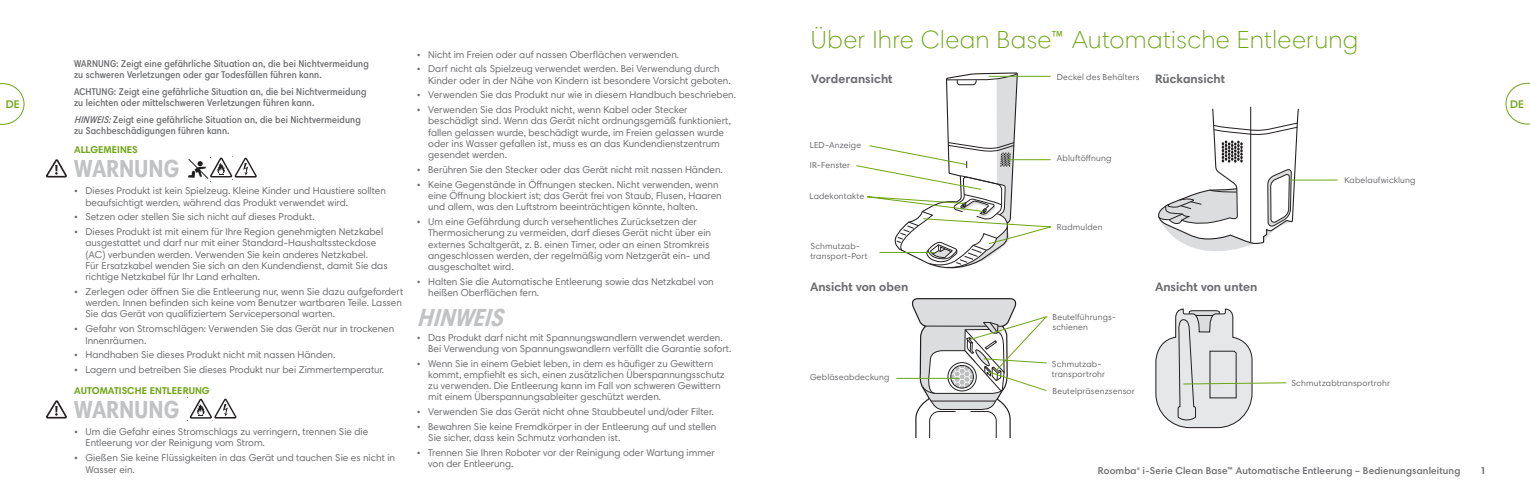
<style>
.page{position:relative;width:1530px;height:495px;background:#fff}
.page>*{position:absolute;margin:0;border:0;box-sizing:border-box;transform-origin:0 0}
._2018_Headline_1{font:300 25px "Harmonia Sans Std";letter-spacing:.035em;color:#6ea516}
.Warning_Headers{font:700 condensed 25px "Harmonia Sans Std";color:#c1c2c4}
.Warning_Bulleted_Cop{font:italic 700 condensed 25px "Harmonia Sans Std";color:#c1c2c4}
._2018_Headline_2{font:700 12.5px "Harmonia Sans Std";color:#6c6d70}
.t1{font:600 11.25px "Harmonia Sans Std";color:#6ea516}
.t2{font:10px/11.2px "Harmonia Sans Std";color:#6c6d70}
._2018_Warning_Copy{font:600 condensed 10px/11.2px "Harmonia Sans Std";letter-spacing:.01em;color:#6c6d70}
.t3{font:600 10px "Harmonia Sans Std";letter-spacing:.015em;color:#6c6d70}
.Warning_Bulleted_Cop-2{font:700 10px "Harmonia Sans Std";color:#6ea516}
.t4{font:700 10px "Harmonia Sans Std";color:#6c6d70}
._2018_Diagram_Captio{font:8.75px/10.5px "Harmonia Sans Std";letter-spacing:.015em;color:#6c6d70}
.s1{font-style:italic}
</style>
<div class="page">
<svg style="left:1505px;top:83px;width:25px;height:42px"></svg>
<svg style="left:0;top:83px;width:25px;height:42px"></svg>
<svg style="left:1158px;top:106px;width:141px;height:145px"></svg>
<hr style="left:1250px;top:107px;width:1px;height:135px;background:#231f20">
<svg style="left:189px;top:397px;width:48px;height:24px"></svg>
<svg style="left:188px;top:156px;width:69px;height:26px"></svg>
<svg style="left:46px;top:159px;width:21px;height:19px"></svg>
<svg style="left:46px;top:400px;width:21px;height:19px"></svg>
<hr style="left:1289px;top:180px;width:49px;height:1px;background:#6ea516">
<svg style="left:1155px;top:308px;width:132px;height:121px"></svg>
<svg style="left:856px;top:72px;width:195px;height:197px"></svg>
<hr style="left:989px;top:76px;width:62px;height:1px;background:#6ea516">
<hr style="left:879px;top:252px;width:55px;height:1px;background:#6ea516">
<svg style="left:910px;top:298px;width:138px;height:140px"></svg>
<hr style="left:896px;top:378px;width:64px;height:1px;background:#6ea516">
<p class="_2018_Headline_1" style="left:811px;top:24px;width:548px">Über Ihre Clean Base™ Automatische Entleerung</p>
<p class="t2" style="left:417px;top:48px;width:264px">• Nicht im Freien oder auf nassen Oberflächen verwenden.</p>
<p class="t2" style="left:428px;top:63px;width:304px;text-indent:-11px">• Darf nicht als Spielzeug verwendet werden. Bei Verwendung durch<br>Kinder oder in der Nähe von Kindern ist besondere Vorsicht geboten.</p>
<p class="t2" style="left:417px;top:89px;width:320px">• Verwenden Sie das Produkt nur wie in diesem Handbuch beschrieben.</p>
<p class="t2" style="left:428px;top:104px;width:304px;text-indent:-11px">• Verwenden Sie das Produkt nicht, wenn Kabel oder Stecker beschädigt sind. Wenn das Gerät nicht ordnungsgemäß funktioniert, fallen gelassen wurde, beschädigt wurde, im Freien gelassen wurde oder ins Wasser gefallen ist, muss es an das Kundendienstzentrum gesendet werden.</p>
<p class="t2" style="left:417px;top:164px;width:307px">• Berühren Sie den Stecker oder das Gerät nicht mit nassen Händen.</p>
<p class="t2" style="left:428px;top:179px;width:295px;text-indent:-11px">• Keine Gegenstände in Öffnungen stecken. Nicht verwenden, wenn eine Öffnung blockiert ist; das Gerät frei von Staub, Flusen, Haaren und allem, was den Luftstrom beeinträchtigen könnte, halten.</p>
<p class="t2" style="left:428px;top:216px;width:284px;text-indent:-11px">• Um eine Gefährdung durch versehentliches Zurücksetzen der Thermosicherung zu vermeiden, darf dieses Gerät nicht über ein externes Schaltgerät, z. B. einen Timer, oder an einen Stromkreis angeschlossen werden, der regelmäßig vom Netzgerät ein- und ausgeschaltet wird.</p>
<p class="t2" style="left:428px;top:276px;width:287px;text-indent:-11px">• Halten Sie die Automatische Entleerung sowie das Netzkabel von heißen Oberflächen fern.</p>
<p class="Warning_Bulleted_Cop" style="left:417px;top:302px;width:95px">HINWEIS</p>
<p class="t2" style="left:428px;top:332px;width:305px;text-indent:-11px">• Das Produkt darf nicht mit Spannungswandlern verwendet werden.<br>Bei Verwendung von Spannungswandlern verfällt die Garantie sofort.</p>
<p class="t2" style="left:428px;top:358px;width:298px;text-indent:-11px">• Wenn Sie in einem Gebiet leben, in dem es häufiger zu Gewittern kommt, empfiehlt es sich, einen zusätzlichen Überspannungsschutz zu verwenden. Die Entleerung kann im Fall von schweren Gewittern mit einem Überspannungsableiter geschützt werden.</p>
<p class="t2" style="left:417px;top:406px;width:298px">• Verwenden Sie das Gerät nicht ohne Staubbeutel und/oder Filter.</p>
<p class="t2" style="left:428px;top:421px;width:290px;text-indent:-11px">• Bewahren Sie keine Fremdkörper in der Entleerung auf und stellen<br>Sie sicher, dass kein Schmutz vorhanden ist.</p>
<p class="t2" style="left:428px;top:447px;width:288px;text-indent:-11px">• Trennen Sie Ihren Roboter vor der Reinigung oder Wartung immer von der Entleerung.</p>
<p class="_2018_Warning_Copy" style="left:74px;top:58px;width:296px">WARNUNG: Zeigt eine gefährliche Situation an, die bei Nichtvermeidung zu schweren Verletzungen oder gar Todesfällen führen kann.</p>
<p class="_2018_Warning_Copy" style="left:74px;top:86px;width:294px">ACHTUNG: Zeigt eine gefährliche Situation an, die bei Nichtvermeidung zu leichten oder mittelschweren Verletzungen führen kann.</p>
<p class="_2018_Warning_Copy" style="left:74px;top:114px;width:288px"><span class="s1">HINWEIS:</span>Zeigt eine gefährliche Situation an, die bei Nichtvermeidung zu Sachbeschädigungen führen kann.</p>
<p class="_2018_Diagram_Captio" style="left:1057px;top:71px;width:84px">Deckel des Behälters</p>
<p class="_2018_Headline_2" style="left:811px;top:71px;width:83px">Vorderansicht</p>
<p class="_2018_Headline_2" style="left:1155px;top:71px;width:72px">Rückansicht</p>
<p class="t1" style="left:6px;top:97px;width:15px">DE</p>
<p class="t1" style="left:1510px;top:97px;width:15px">DE</p>
<p class="_2018_Diagram_Captio" style="left:810px;top:140px;width:53px">LED-Anzeige</p>
<p class="Warning_Bulleted_Cop-2" style="left:74px;top:144px;width:65px">ALLGEMEINES</p>
<p class="Warning_Headers" style="left:74px;top:154px;width:107px">WARNUNG</p>
<p class="t2" style="left:85px;top:185px;width:302px;text-indent:-11px">• Dieses Produkt ist kein Spielzeug. Kleine Kinder und Haustiere sollten beaufsichtigt werden, während das Produkt verwendet wird.</p>
<p class="t2" style="left:74px;top:211px;width:242px">• Setzen oder stellen Sie sich nicht auf dieses Produkt.</p>
<p class="t2" style="left:85px;top:226px;width:304px;text-indent:-11px">• Dieses Produkt ist mit einem für Ihre Region genehmigten Netzkabel ausgestattet und darf nur mit einer Standard-Haushaltssteckdose (AC) verbunden werden. Verwenden Sie kein anderes Netzkabel.<br>Für Ersatzkabel wenden Sie sich an den Kundendienst, damit Sie das richtige Netzkabel für Ihr Land erhalten.</p>
<p class="t2" style="left:85px;top:286px;width:319px;text-indent:-11px">• Zerlegen oder öffnen Sie die Entleerung nur, wenn Sie dazu aufgefordert werden. Innen befinden sich keine vom Benutzer wartbaren Teile. Lassen<br>Sie das Gerät von qualifiziertem Servicepersonal warten.</p>
<p class="t2" style="left:85px;top:323px;width:310px;text-indent:-11px">• Gefahr von Stromschlägen: Verwenden Sie das Gerät nur in trockenen<br>Innenräumen.</p>
<p class="t2" style="left:74px;top:349px;width:263px">• Handhaben Sie dieses Produkt nicht mit nassen Händen.</p>
<p class="t2" style="left:74px;top:364px;width:312px">• Lagern und betreiben Sie dieses Produkt nur bei Zimmertemperatur.</p>
<p class="Warning_Bulleted_Cop-2" style="left:74px;top:384px;width:137px">AUTOMATISCHE ENTLEERUNG</p>
<p class="Warning_Headers" style="left:74px;top:394px;width:107px">WARNUNG</p>
<p class="t2" style="left:85px;top:426px;width:284px;text-indent:-11px">• Um die Gefahr eines Stromschlags zu verringern, trennen Sie die<br>Entleerung vor der Reinigung vom Strom.</p>
<p class="t2" style="left:85px;top:452px;width:311px;text-indent:-11px">• Gießen Sie keine Flüssigkeiten in das Gerät und tauchen Sie es nicht in<br>Wasser ein.</p>
<p class="_2018_Diagram_Captio" style="left:1057px;top:153px;width:56px">Abluftöffnung</p>
<p class="_2018_Diagram_Captio" style="left:810px;top:159px;width:42px">IR-Fenster</p>
<p class="_2018_Diagram_Captio" style="left:1344px;top:175px;width:73px">Kabelaufwicklung</p>
<p class="_2018_Diagram_Captio" style="left:809px;top:191px;width:56px">Ladekontakte</p>
<p class="_2018_Diagram_Captio" style="left:1057px;top:222px;width:47px">Radmulden</p>
<p class="_2018_Diagram_Captio" style="left:810px;top:241px;width:59px">Schmutzab&shy;transport-Port</p>
<p class="_2018_Headline_2" style="left:1155px;top:278px;width:104px">Ansicht von unten</p>
<p class="_2018_Headline_2" style="left:810px;top:279px;width:100px">Ansicht von oben</p>
<p class="_2018_Diagram_Captio" style="left:1053px;top:312px;width:65px">Beutelführungs&shy;schienen</p>
<p class="_2018_Diagram_Captio" style="left:1052px;top:358px;width:55px">Schmutzab&shy;transportrohr</p>
<p class="_2018_Diagram_Captio" style="left:810px;top:372px;width:81px">Gebläseabdeckung</p>
<p class="_2018_Diagram_Captio" style="left:1291px;top:378px;width:100px">Schmutzabtransportrohr</p>
<p class="_2018_Diagram_Captio" style="left:1053px;top:385px;width:84px">Beutelpräsenzsensor</p>
<p class="t3" style="left:1098px;top:465px;width:364px">Roomba<sup>®</sup> i-Serie Clean Base™ Automatische Entleerung – Bedienungsanleitung</p>
<p class="t4" style="left:1481px;top:465px;width:7px">1</p>
</div>
